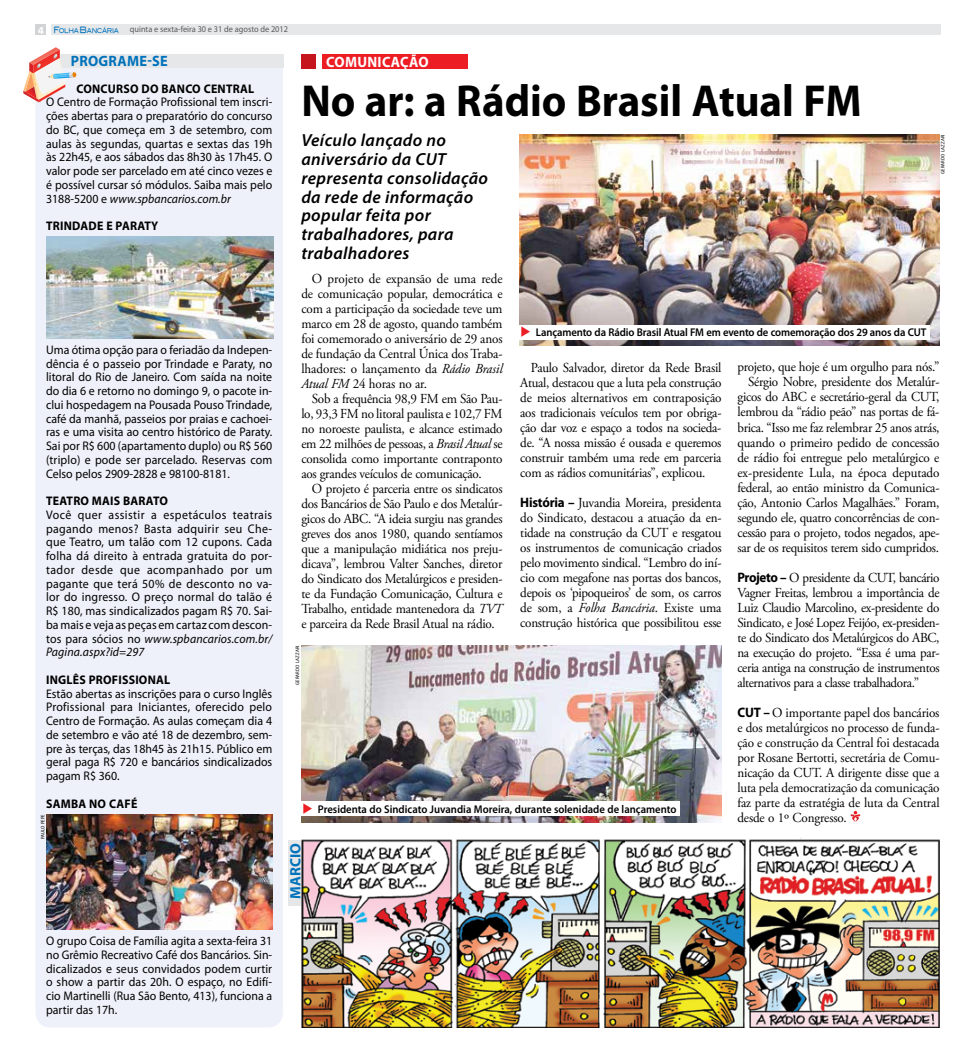
<style>
.page{position:relative;width:975px;height:1063px;background:#fff}
.page>*{position:absolute;margin:0;border:0;box-sizing:border-box;transform-origin:0 0}
.t1{font:700 45px "Myriad Pro";color:#000;scale:.95 1}
.t2{font:italic 600 17.5px/18.8px "Myriad Pro";letter-spacing:.02em;color:#000}
.t3{font:700 15px "Myriad Pro";letter-spacing:.02em;color:#0072bc;scale:.95 1}
.t4{font:700 15px "Myriad Pro";letter-spacing:.02em;color:#fff;scale:.95 1}
.t5{font:700 15px "Myriad Pro";letter-spacing:.02em;color:#0072bc}
.t6{font:13.75px/15px "Adobe Garamond Pro";letter-spacing:-.02em;color:#000;text-align:justify;scale:.95 1}
.t7{font:700 13.75px "Myriad Pro";color:#000;scale:.95 1}
.t8{font:12.5px/13.8px "Myriad Pro";color:#000;text-align:justify;scale:.95 1}
.t9{font:700 12.5px "Myriad Pro";letter-spacing:.02em;color:#000;scale:.95 1}
.t10{font:600 11.25px "Myriad Pro";letter-spacing:-.01em;color:#000;scale:.95 1}
.t11{font:8.75px "Myriad Pro";color:#58595b;scale:.95 1}
.t12{font:5px "Myriad Pro";letter-spacing:.02em;color:#000;scale:.95 1}
.s1{font-family:"Frutiger";font-weight:900;font-size:10px;color:#fff}
.s2{font-family:"Blair Md ITCTT Medium";color:#0072bc}
.s3{font-family:"Blair Md ITCTT Medium";font-size:6.5px;color:#0072bc}
.s4{font-style:italic}
.s5{color:#ed1d24}
.s6{font-family:"Myriad Pro";font-weight:700}
</style>
<div class="page">
<img style="left:301px;top:838px;width:638px;height:190px">
<div style="left:288px;top:840px;width:13px;height:65px;background:#e6e7e8"></div>
<div style="left:35px;top:54px;width:248px;height:974px;background:#eef1f9;border-radius:15px"></div>
<div style="left:301px;top:54px;width:14px;height:14px;background:#c4161c"></div>
<div style="left:322px;top:54px;width:146px;height:14px;background:#ed1d24"></div>
<div style="left:45px;top:54px;width:238px;height:13px;background:#e6e7e8"></div>
<div style="left:51px;top:24px;width:889px;height:11px;background:#e6e7e8"></div>
<div style="left:35px;top:24px;width:11px;height:11px;background:#d1d3d4"></div>
<img style="left:519px;top:135px;width:420px;height:210px">
<svg style="left:23px;top:47px;width:53px;height:55px"></svg>
<img style="left:46px;top:236px;width:227px;height:103px">
<img style="left:46px;top:814px;width:227px;height:115px">
<img style="left:301px;top:646px;width:420px;height:176px">
<svg style="left:850px;top:811px;width:10px;height:11px"></svg>
<div style="left:518px;top:325px;width:411px;height:14px;background:#fff"></div>
<div style="left:300px;top:802px;width:380px;height:14px;background:#fff"></div>
<p class="t11" style="left:38px;top:24px;width:264px"><span class="s1">4</span> <span class="s2">F</span><span class="s3">OLHA</span><span class="s2">B</span><span class="s3">ANCÁRIA</span> quinta e sexta-feira 30 e 31 de agosto de 2012</p>
<p class="t3" style="left:71px;top:51px;width:104px">PROGRAME-SE</p>
<p class="t4" style="left:326px;top:52px;width:109px">COMUNICAÇÃO</p>
<p class="t9" style="left:76px;top:80px;width:189px">CONCURSO DO BANCO CENTRAL</p>
<p class="t8" style="left:46px;top:95px;width:240px">O Centro de Formação Profissional tem inscri&shy;ções abertas para o preparatório do concurso do BC, que começa em 3 de setembro, com aulas às segundas, quartas e sextas das 19h às 22h45, e aos sábados das 8h30 às 17h45. O valor pode ser parcelado em até cinco vezes e é possível cursar só módulos. Saiba mais pelo 3188-5200 e <span class="s4">www.spbancarios.com.br</span></p>
<p class="t9" style="left:46px;top:218px;width:28px">TRINDAD</p>
<p class="t9" style="left:97px;top:218px;width:66px">E E PA RATY</p>
<h1 class="t1" style="left:301px;top:72px;width:586px">NO AR: A RÁDIO BRASIL ATUAL FM</h1>
<p class="t2" style="left:301px;top:131px;width:188px">Veículo lançado no aniversário da CUT representa consolidação da rede de informação popular feita por trabalhadores, para trabalhadores</p>
<p class="t12" style="left:939px;top:174px;width:42px;rotate:-90deg">gerardo lazzari</p>
<p class="t8" style="left:46px;top:343px;width:240px">Uma ótima opção para o feriadão da Indepen&shy;dência é o passeio por Trindade e Paraty, no litoral do Rio de Janeiro. Com saída na noite do dia 6 e retorno no domingo 9, o pacote in&shy;clui hospedagem na Pousada Pouso Trindade, café da manhã, passeios por praias e cachoei&shy;ras e uma visita ao centro histórico de Paraty.<br>Sai por R$ 600 (apartamento duplo) ou R$ 560 (triplo) e pode ser parcelado. Reservas com Celso pelos 2909-2828 e 98100-8181.</p>
<p class="t9" style="left:46px;top:493px;width:130px">TEATRO MAIS BARATO</p>
<p class="t8" style="left:46px;top:508px;width:240px">Você quer assistir a espetáculos teatrais pagando menos? Basta adquirir seu Che&shy;que Teatro, um talão com 12 cupons. Cada folha dá direito à entrada gratuita do por&shy;tador desde que acompanhado por um pagante que terá 50% de desconto no va&shy;lor do ingresso. O preço normal do talão é R$ 180, mas sindicalizados pagam R$ 70. Sai&shy;ba mais e veja as peças em cartaz com descon&shy;tos para sócios no <span class="s4">www.spbancarios.com.br/ Pagina.aspx?id=297</span></p>
<p class="t9" style="left:46px;top:672px;width:132px">INGLÊS PROFISSIONAL</p>
<p class="t8" style="left:46px;top:686px;width:239px">Estão abertas as inscrições para o curso Inglês Profissional para Iniciantes, oferecido pelo Centro de Formação. As aulas começam dia 4 de setembro e vão até 18 de dezembro, sem&shy;pre às terças, das 18h45 às 21h15. Público em geral paga R$ 720 e bancários sindicalizados pagam R$ 360.</p>
<p class="t9" style="left:46px;top:795px;width:75px">SAMBA NO CAFÉ</p>
<p class="t12" style="left:40px;top:839px;width:27px;rotate:-90deg">paulo pepe</p>
<p class="t8" style="left:46px;top:934px;width:239px">O grupo Coisa de Família agita a sexta-feira 31 no Grêmio Recreativo Café dos Bancários. Sin&shy;dicalizados e seus convidados podem curtir o show a partir das 20h. O espaço, no Edifí&shy;cio Martinelli (Rua São Bento, 413), funciona a partir das 17h.</p>
<p class="t6" style="left:301px;top:271px;width:213px;text-indent:11px">O projeto de expansão de uma rede de comunicação popular, democrática e com a participação da sociedade teve um marco em 28 de agosto, quando também foi comemorado o aniversário de 29 anos de fundação da Central Única dos Traba&shy;lhadores: o lançamento da <span class="s4">Rádio Brasil Atual FM</span> 24 horas no ar.</p>
<p class="t6" style="left:301px;top:391px;width:213px;text-indent:11px">Sob a frequência 98,9 FM em São Pau&shy;lo, 93,3 FM no litoral paulista e 102,7 FM no noroeste paulista, e alcance estimado em 22 milhões de pessoas, a <span class="s4">Brasil Atual</span> se consolida como importante contraponto aos grandes veículos de comunicação.</p>
<p class="t6" style="left:301px;top:481px;width:213px;text-indent:11px">O projeto é parceria entre os sindicatos dos Bancários de São Paulo e dos Metalúr&shy;gicos do ABC. “A ideia surgiu nas grandes greves dos anos 1980, quando sentíamos que a manipulação midiática nos preju&shy;dicava”, lembrou Valter Sanches, diretor do Sindicato dos Metalúrgicos e presiden&shy;te da Fundação Comunicação, Cultura e Trabalho, entidade mantenedora da <span class="s4">TVT </span>e parceira da Rede Brasil Atual na rádio.</p>
<p class="t10" style="left:520px;top:325px;width:428px"><span class="s5">◆</span> Lançamento da Rádio Brasil Atual FM em evento de comemoração dos 29 anos da CUT</p>
<p class="t6" style="left:737px;top:360px;width:214px;text-align:right">projeto, que hoje é um orgulho para nós.” Sérgio Nobre, presidente dos Metalúr&shy;gicos do ABC e secretário-geral da CUT, lembrou da “rádio peão” nas portas de fá&shy;brica. “Isso me faz relembrar 25 anos atrás, quando o primeiro pedido de concessão de rádio foi entregue pelo metalúrgico e ex-presidente Lula, na época deputado federal, ao então ministro da Comunica&shy;ção, Antonio Carlos Magalhães.” Foram, segundo ele, quatro concorrências de con&shy;cessão para o projeto, todos negados, ape&shy;sar de os requisitos terem sido cumpridos.</p>
<p class="t6" style="left:737px;top:570px;width:214px"><span class="s6">PROJETO –</span> O presidente da CUT, bancário Vagner Freitas, lembrou a importância de Luiz Claudio Marcolino, ex-presidente do Sindicato, e José Lopez Feijóo, ex-presiden&shy;te do Sindicato dos Metalúrgicos do ABC, na execução do projeto. “Essa é uma par&shy;ceria antiga na construção de instrumentos alternativos para a classe trabalhadora.”</p>
<p class="t7" style="left:737px;top:703px;width:10px">CUT</p>
<p class="t6" style="left:520px;top:361px;width:213px;text-indent:11px">Paulo Salvador, diretor da Rede Brasil Atual, destacou que a luta pela construção de meios alternativos em contraposição aos tradicionais veículos tem por obriga&shy;ção dar voz e espaço a todos na socieda&shy;de. “A nossa missão é ousada e queremos construir também uma rede em parceria com as rádios comunitárias”, explicou.</p>
<p class="t6" style="left:520px;top:496px;width:213px"><span class="s6">HISTÓRIA –</span> Juvandia Moreira, presidenta do Sindicato, destacou a atuação da en&shy;tidade na construção da CUT e resgatou os instrumentos de comunicação criados pelo movimento sindical. “Lembro do iní&shy;cio com megafone nas portas dos bancos, depois os ‘pipoqueiros’ de som, os carros de som, a <span class="s4">Folha Bancária</span>. Existe uma construção histórica que possibilitou esse</p>
<p class="t12" style="left:294px;top:685px;width:42px;rotate:-90deg">gerardo lazzari</p>
<p class="t6" style="left:737px;top:706px;width:214px;text-indent:26px"><span class="s6">–</span> O importante papel dos bancários e dos metalúrgicos no processo de funda&shy;ção e construção da Central foi destacada por Rosane Bertotti, secretária de Comu&shy;nicação da CUT. A dirigente disse que a luta pela democratização da comunicação faz parte da estratégia de luta da Central desde o 1º Congresso.</p>
<p class="t10" style="left:302px;top:802px;width:395px"><span class="s5">◆</span> Presidenta do Sindicato Juvandia Moreira, durante solenidade de lançamento</p>
<p class="t5" style="left:285px;top:899px;width:55px;rotate:-90deg">MARCIO</p>
</div>
